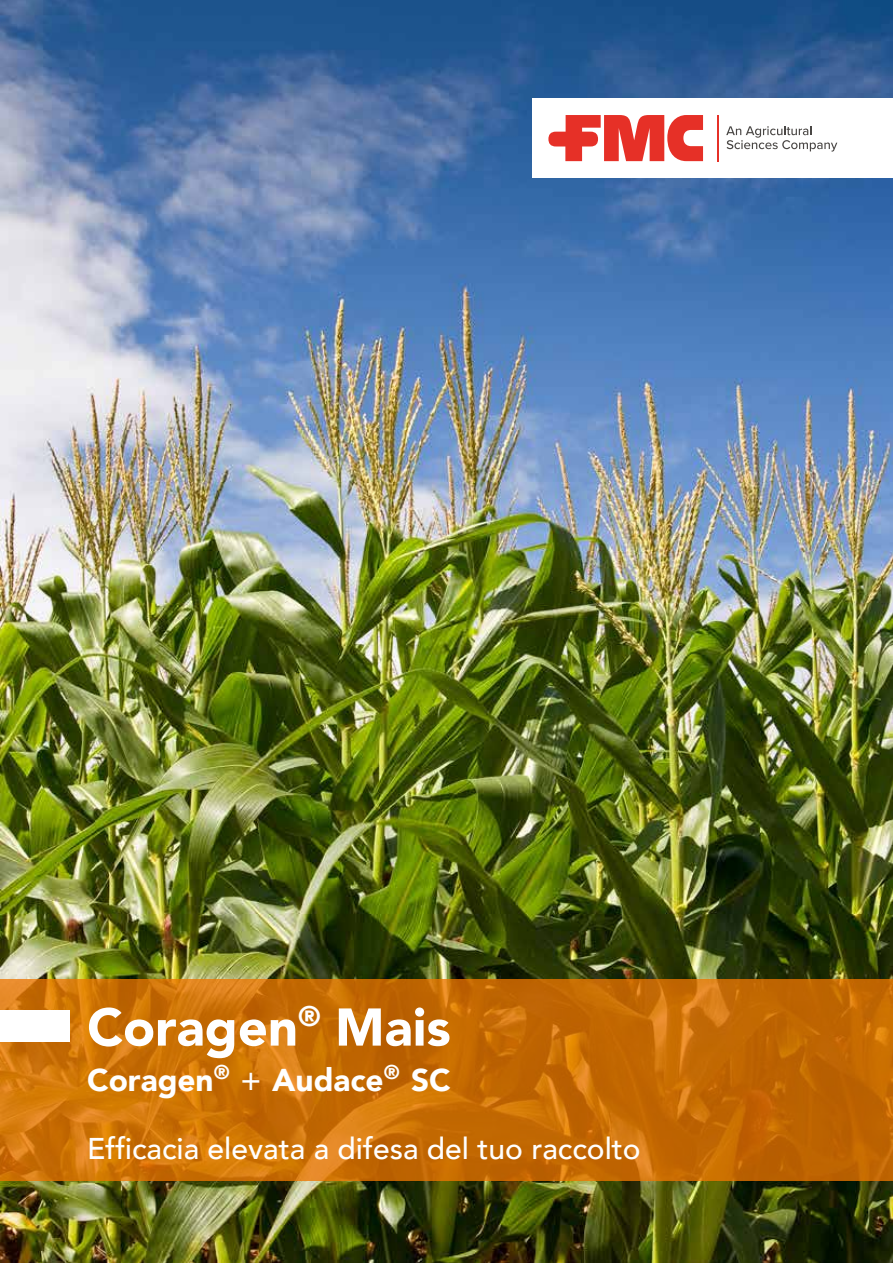
<style>
.page{position:relative;width:893px;height:1263px;background:#fff}
.page>*{position:absolute;margin:0;border:0;box-sizing:border-box;transform-origin:0 0}
.t1{font:900 52.5px "Avenir";color:#fff}
.t2{font:900 31.5px "Avenir";color:#fff}
.t3{font:500 30px "Avenir";color:#fff}
.s1{font-weight:500}
</style>
<div class="page">
<img style="left:0;top:0;width:893px;height:1263px">
<svg style="left:0;top:979px;width:893px;height:202px;background:#c76d05"></svg>
<div style="left:0;top:1010px;width:70px;height:32px;background:#fff"></div>
<div style="left:531px;top:98px;width:362px;height:80px;background:#fff"></div>
<svg style="left:548px;top:115px;width:155px;height:46px"></svg>
<hr style="left:718px;top:115px;width:1px;height:46px;background:#e63027">
<svg style="left:726px;top:126px;width:111px;height:26px"></svg>
<hr style="left:0;top:98px;width:1px;height:80px;background:#fff">
<h1 class="t1" style="left:87px;top:982px;width:365px">Coragen<sup>®</sup> Mais</h1>
<p class="t2" style="left:87px;top:1053px;width:365px">Coragen<sup>®</sup> <span class="s1">+</span> Audace<sup>®</sup> SC</p>
<p class="t3" style="left:87px;top:1122px;width:555px">Efficacia elevata a difesa del tuo raccolto</p>
</div>
